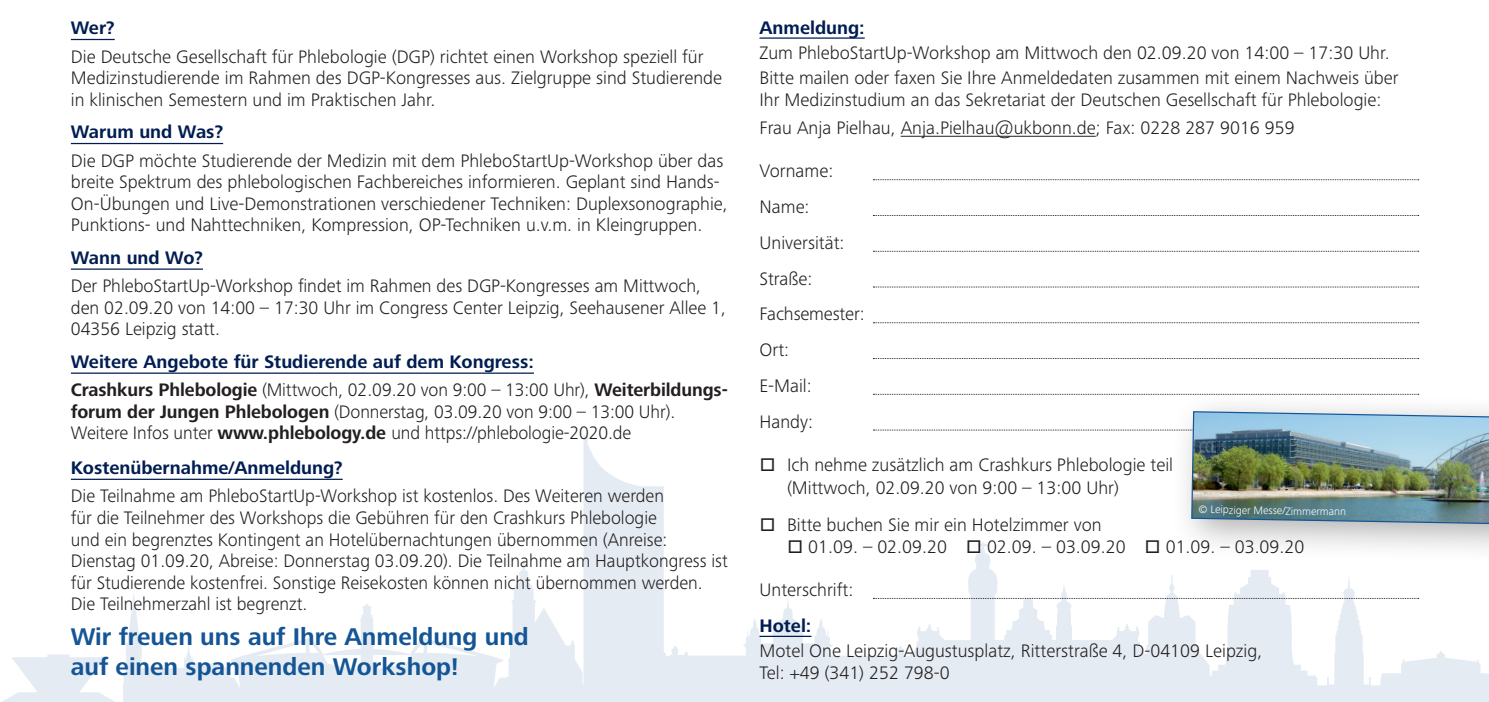
<style>
.page{position:relative;width:1489px;height:702px;background:#fff}
.page>*{position:absolute;margin:0;border:0;box-sizing:border-box;transform-origin:0 0}
.t1{font:700 25px/30px "Frutiger Next LTW1 G";color:#145596}
.t2{font:300 18.75px/21.5px "Frutiger Next LTW1 G";color:#231f20}
.t3{font:700 18.75px/28.8px "Frutiger Next LTW1 G";color:#001d51}
.t4{font:300 11.25px "Frutiger Next LTW1 G";color:#fff}
.s1{color:#231f20}
.s2{font-weight:300;color:#231f20}
.s3{font-weight:700}
.s4{font-family:"The Sans Os F";font-weight:400}
</style>
<div class="page">
<svg style="left:2px;top:435px;width:1486px;height:267px"></svg>
<hr style="left:71px;top:39px;width:44px;height:1px;background:#001d51">
<hr style="left:71px;top:143px;width:152px;height:1px;background:#001d51">
<hr style="left:71px;top:268px;width:132px;height:2px;background:#001d51">
<hr style="left:71px;top:372px;width:463px;height:2px;background:#001d51">
<hr style="left:71px;top:478px;width:272px;height:2px;background:#001d51">
<hr style="left:759px;top:37px;width:105px;height:2px;background:#001d51">
<hr style="left:900px;top:136px;width:195px;height:1px;background:#231f20">
<svg style="left:873px;top:179px;width:545px;height:1px"></svg>
<svg style="left:873px;top:215px;width:545px;height:1px"></svg>
<svg style="left:873px;top:251px;width:545px;height:1px"></svg>
<svg style="left:873px;top:286px;width:545px;height:1px"></svg>
<svg style="left:873px;top:322px;width:545px;height:1px"></svg>
<svg style="left:873px;top:358px;width:545px;height:1px"></svg>
<svg style="left:873px;top:394px;width:297px;height:1px"></svg>
<svg style="left:873px;top:598px;width:545px;height:1px"></svg>
<div style="left:1170px;top:391px;width:318px;height:173px;background:#231f20;opacity:.35"></div>
<img style="left:873px;top:410px;width:615px;height:115px">
<hr style="left:759px;top:635px;width:52px;height:2px;background:#001d51">
<p class="t3" style="left:71px;top:14px;width:45px">Wer?</p>
<p class="t2" style="left:71px;top:46px;width:652px">Die Deutsche Gesellschaft für Phlebologie (DGP) richtet einen Workshop speziell für<br>Medizinstudierende im Rahmen des DGP-Kongresses aus. Zielgruppe sind Studierende in klinischen Semestern und im Praktischen Jahr.</p>
<p class="t3" style="left:71px;top:118px;width:154px">Warum und Was?</p>
<p class="t2" style="left:71px;top:150px;width:658px">Die DGP möchte Studierende der Medizin mit dem PhleboStartUp-Workshop über das breite Spektrum des phlebologischen Fachbereiches informieren. Geplant sind Hands-On-Übungen und Live-Demonstrationen verschiedener Techniken: Duplexsonographie, Punktions- und Nahttechniken, Kompression, OP-Techniken u.v.m. in Kleingruppen.</p>
<p class="t3" style="left:71px;top:243px;width:134px">Wann und Wo?</p>
<p class="t2" style="left:71px;top:275px;width:656px">Der PhleboStartUp-Workshop findet im Rahmen des DGP-Kongresses am Mittwoch, den 02.09.20 von 14:00 – 17:30 Uhr im Congress Center Leipzig, Seehausener Allee 1,<br>04356 Leipzig statt.</p>
<p class="t3" style="left:71px;top:347px;width:658px">Weitere Angebote für Studierende auf dem Kongress:<br><span class="s1">Crashkurs Phlebologie</span> <span class="s2">(Mittwoch, 02.09.20 von 9:00 – 13:00 Uhr),</span> <span class="s1">Weiterbildungs-</span></p>
<p class="t2" style="left:71px;top:401px;width:606px"><span class="s3">forum der Jungen Phlebologen</span> (Donnerstag, 03.09.20 von 9:00 – 13:00 Uhr).<br>Weitere Infos unter <span class="s3">www.phlebology.de</span> und https://phlebologie-2020.de</p>
<p class="t3" style="left:71px;top:453px;width:273px">Kostenübernahme/Anmeldung?</p>
<p class="t2" style="left:71px;top:485px;width:658px">Die Teilnahme am PhleboStartUp-Workshop ist kostenlos. Des Weiteren werden<br>für die Teilnehmer des Workshops die Gebühren für den Crashkurs Phlebologie<br>und ein begrenztes Kontingent an Hotelübernachtungen übernommen (Anreise:<br>Dienstag 01.09.20, Abreise: Donnerstag 03.09.20). Die Teilnahme am Hauptkongress ist für Studierende kostenfrei. Sonstige Reisekosten können nicht übernommen werden.<br>Die Teilnehmerzahl ist begrenzt.</p>
<h1 class="t1" style="left:71px;top:622px;width:459px">Wir freuen uns auf Ihre Anmeldung und auf einen spannenden Workshop!</h1>
<p class="t3" style="left:759px;top:14px;width:107px">Anmeldung:</p>
<p class="t2" style="left:759px;top:40px;width:640px;line-height:25px">Zum PhleboStartUp-Workshop am Mittwoch den 02.09.20 von 14:00 – 17:30 Uhr.<br>Bitte mailen oder faxen Sie Ihre Anmeldedaten zusammen mit einem Nachweis über</p>
<p class="t2" style="left:759px;top:85px;width:623px;line-height:28.8px">Ihr Medizinstudium an das Sekretariat der Deutschen Gesellschaft für Phlebologie:<br>Frau Anja Pielhau, Anja.Pielhau@ukbonn.de; Fax: 0228 287 9016 959</p>
<p class="t2" style="left:759px;top:153px;width:107px;line-height:35.8px">Vorname:<br>Name:<br>Universität:<br>Straße:<br>Fachsemester:<br>Ort:<br>E-Mail:<br>Handy:</p>
<p class="t2" style="left:787px;top:454px;width:387px;line-height:22.5px;text-indent:-28px"><span class="s4">□</span> Ich nehme zusätzlich am Crashkurs Phlebologie teil (Mittwoch, 02.09.20 von 9:00 – 13:00 Uhr)</p>
<p class="t2" style="left:759px;top:513px;width:344px"><span class="s4">□</span> Bitte buchen Sie mir ein Hotelzimmer von</p>
<p class="t2" style="left:787px;top:536px;width:519px"><span class="s4">□</span> 01.09. – 02.09.20 <span class="s4">□</span> 02.09. – 03.09.20 <span class="s4">□</span> 01.09. – 03.09.20</p>
<p class="t2" style="left:759px;top:579px;width:95px">Unterschrift:</p>
<p class="t4" style="left:1198px;top:502px;width:149px;rotate:1deg">© Leipziger Messe/Zimmermann</p>
<p class="t3" style="left:759px;top:612px;width:53px">Hotel:</p>
<p class="t2" style="left:759px;top:640px;width:504px">Motel One Leipzig-Augustusplatz, Ritterstraße 4, D-04109 Leipzig,<br>Tel: +49 (341) 252 798-0</p>
</div>
